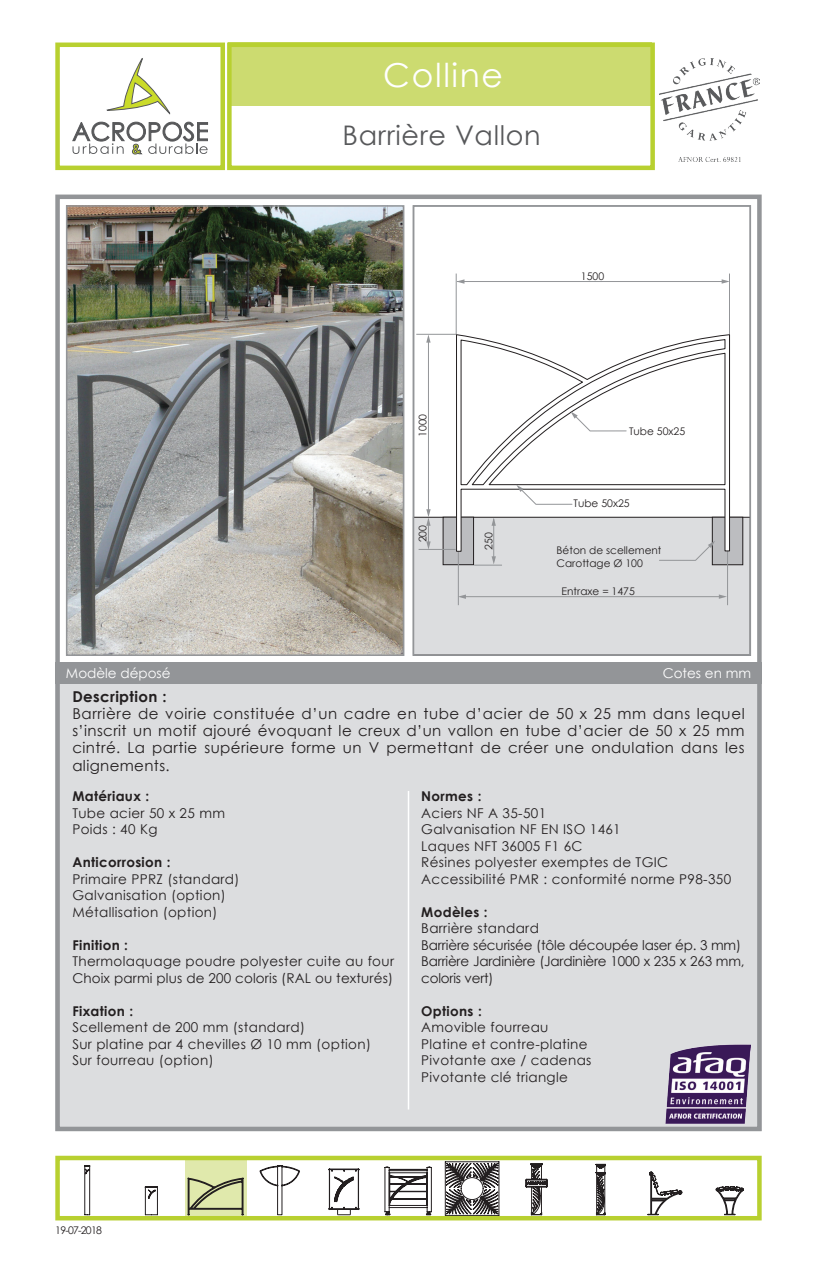
<style>
.page{position:relative;width:817px;height:1263px;background:#fff}
.page>*{position:absolute;margin:0;border:0;box-sizing:border-box;transform-origin:0 0}
.t1{font:33px "Century Gothic";letter-spacing:.05em;color:#fff}
.t2{font:27px "Century Gothic";letter-spacing:.025em;color:#57585a}
.t3{font:15px/17.2px "Century Gothic";letter-spacing:.03em;color:#231f20;text-align:justify}
.t4{font:700 15px "Century Gothic";letter-spacing:.025em;color:#231f20}
.t5{font:13.5px/16.5px "Century Gothic";letter-spacing:.025em;color:#231f20}
.t6{font:13.5px/16.5px "Century Gothic";letter-spacing:-.01em;color:#231f20}
.t7{font:700 13.5px "Century Gothic";letter-spacing:.025em;color:#231f20}
.t8{font:13.5px "Century Gothic";color:#fff}
.t9{font:10.5px/12.6px "Century Gothic";color:#231f20}
.s1{font-style:inherit}
</style>
<div class="page">
<div style="left:55px;top:682px;width:706px;height:449px;background:#dcdddf"></div>
<div style="left:55px;top:195px;width:706px;height:936px;border:4px solid #939598"></div>
<div style="left:55px;top:662px;width:706px;height:22px;background:#939598"></div>
<hr style="left:407px;top:791px;width:2px;height:318px;background:#fff">
<svg style="left:84px;top:1165px;width:6px;height:50px"></svg>
<svg style="left:145px;top:1186px;width:13px;height:29px"></svg>
<svg style="left:525px;top:1163px;width:22px;height:52px"></svg>
<svg style="left:595px;top:1164px;width:10px;height:51px"></svg>
<svg style="left:445px;top:1161px;width:54px;height:54px"></svg>
<svg style="left:384px;top:1166px;width:47px;height:49px"></svg>
<svg style="left:715px;top:1186px;width:28px;height:29px"></svg>
<svg style="left:647px;top:1172px;width:35px;height:43px"></svg>
<svg style="left:328px;top:1168px;width:31px;height:47px"></svg>
<svg style="left:259px;top:1165px;width:41px;height:50px"></svg>
<div style="left:228px;top:43px;width:423px;height:63px;background:#ccdb70"></div>
<svg style="left:106px;top:58px;width:65px;height:57px"></svg>
<svg style="left:72px;top:122px;width:136px;height:32px"></svg>
<div style="left:227px;top:43px;width:427px;height:127px;border:4px solid #b8d030"></div>
<div style="left:55px;top:43px;width:170px;height:127px;border:4px solid #b8d030"></div>
<img style="left:659px;top:58px;width:99px;height:103px">
<img style="left:665px;top:1044px;width:85px;height:79px">
<div style="left:413px;top:517px;width:337px;height:138px;background:#dcdddf"></div>
<hr style="left:456px;top:274px;width:1px;height:60px;background:#939598">
<hr style="left:729px;top:274px;width:1px;height:60px;background:#939598">
<hr style="left:457px;top:281px;width:269px;height:1px;background:#939598">
<svg style="left:721px;top:279px;width:8px;height:5px"></svg>
<svg style="left:456px;top:279px;width:8px;height:5px"></svg>
<hr style="left:463px;top:596px;width:258px;height:1px;background:#939598">
<svg style="left:718px;top:594px;width:8px;height:5px"></svg>
<svg style="left:457px;top:594px;width:9px;height:5px"></svg>
<hr style="left:493px;top:519px;width:1px;height:42px;background:#939598">
<svg style="left:474px;top:556px;width:28px;height:10px"></svg>
<hr style="left:428px;top:341px;width:1px;height:173px;background:#939598">
<svg style="left:426px;top:335px;width:4px;height:8px"></svg>
<hr style="left:416px;top:334px;width:40px;height:1px;background:#939598">
<div style="left:443px;top:517px;width:30px;height:48px;background:#bcbdc0"></div>
<div style="left:442px;top:517px;width:32px;height:48px;border:1px solid #231f20"></div>
<hr style="left:458px;top:549px;width:1px;height:56px;background:#939598">
<div style="left:712px;top:517px;width:30px;height:48px;background:#bcbdc0"></div>
<div style="left:711px;top:517px;width:32px;height:48px;border:1px solid #231f20"></div>
<hr style="left:727px;top:549px;width:1px;height:56px;background:#939598">
<svg style="left:659px;top:552px;width:54px;height:9px"></svg>
<svg style="left:426px;top:509px;width:4px;height:40px"></svg>
<hr style="left:418px;top:549px;width:37px;height:1px;background:#939598">
<svg style="left:455px;top:334px;width:275px;height:218px"></svg>
<svg style="left:516px;top:485px;width:56px;height:20px"></svg>
<svg style="left:570px;top:411px;width:56px;height:20px"></svg>
<div style="left:412px;top:205px;width:338px;height:451px;border:2px solid #939598"></div>
<img style="left:69px;top:208px;width:332px;height:445px">
<div style="left:66px;top:205px;width:338px;height:451px;border:2px solid #939598"></div>
<div style="left:185px;top:1158px;width:61px;height:61px;background:#e0e9ac"></div>
<div style="left:55px;top:1156px;width:706px;height:64px;border:4px solid #b8d030"></div>
<svg style="left:187px;top:1178px;width:56px;height:37px"></svg>
<h1 class="t1" style="left:383px;top:52px;width:121px"><span class="s1">C</span>olline</h1>
<h2 class="t2" style="left:342px;top:116px;width:200px"><span class="s1">B</span>arrière Vallon</h2>
<h1 class="t1" style="left:717px;top:113px;width:20px">1</h1>
<p class="t9" style="left:416px;top:437px;width:25px;rotate:-90deg">1000</p>
<p class="t9" style="left:416px;top:542px;width:19px;rotate:-90deg">200</p>
<p class="t9" style="left:482px;top:550px;width:19px;rotate:-90deg">250</p>
<p class="t9" style="left:580px;top:270px;width:25px">1500</p>
<p class="t9" style="left:629px;top:424px;width:58px">Tube 50x25</p>
<p class="t9" style="left:573px;top:497px;width:58px">Tube 50x25</p>
<p class="t9" style="left:556px;top:544px;width:106px">Béton de scellement<br>Carottage Ø 100</p>
<p class="t9" style="left:561px;top:585px;width:75px">Entraxe = 1475</p>
<p class="t8" style="left:66px;top:664px;width:106px">Modèle déposé</p>
<p class="t8" style="left:662px;top:664px;width:90px">Cotes en mm</p>
<p class="t4" style="left:72px;top:685px;width:96px">Description :</p>
<p class="t3" style="left:72px;top:704px;width:673px">Barrière de voirie constituée d’un cadre en tube d’acier de 50 x 25 mm dans lequel s’inscrit un motif ajouré évoquant le creux d’un vallon en tube d’acier de 50 x 25 mm cintré. La partie supérieure forme un V permettant de créer une ondulation dans les alignements.</p>
<p class="t7" style="left:72px;top:786px;width:78px">Matériaux :</p>
<p class="t5" style="left:72px;top:804px;width:154px">Tube acier 50 x 25 mm<br>Poids : 40 Kg</p>
<p class="t7" style="left:72px;top:852px;width:100px">Anticorrosion :</p>
<p class="t5" style="left:72px;top:870px;width:169px">Primaire PPRZ (standard)<br>Galvanisation (option)<br>Métallisation (option)</p>
<p class="t7" style="left:72px;top:934px;width:57px">Finition :</p>
<p class="t5" style="left:72px;top:953px;width:323px">Thermolaquage poudre polyester cuite au four<br>Choix parmi plus de 200 coloris (RAL ou texturés)</p>
<p class="t7" style="left:72px;top:1000px;width:62px">Fixation :</p>
<p class="t5" style="left:72px;top:1019px;width:300px">Scellement de 200 mm (standard)<br>Sur platine par 4 chevilles Ø 10 mm (option)<br>Sur fourreau (option)</p>
<p class="t7" style="left:421px;top:786px;width:62px">Normes :</p>
<p class="t5" style="left:421px;top:804px;width:311px">Aciers NF A 35-501<br>Galvanisation NF EN ISO 1461<br>Laques NFT 36005 F1 6C<br>Résines polyester exemptes de TGIC<br>Accessibilité PMR : conformité norme P98-350</p>
<p class="t7" style="left:421px;top:901px;width:68px">Modèles :</p>
<p class="t6" style="left:421px;top:920px;width:325px">Barrière standard<br>Barrière sécurisée (tôle découpée laser ép. 3 mm)<br>Barrière Jardinière (Jardinière 1000 x 235 x 263 mm, coloris vert)</p>
<p class="t7" style="left:421px;top:1000px;width:62px">Options :</p>
<p class="t5" style="left:421px;top:1019px;width:172px">Amovible fourreau<br>Platine et contre-platine<br>Pivotante axe / cadenas<br>Pivotante clé triangle</p>
<p class="t9" style="left:55px;top:1223px;width:48px">19-07-2018</p>
</div>
